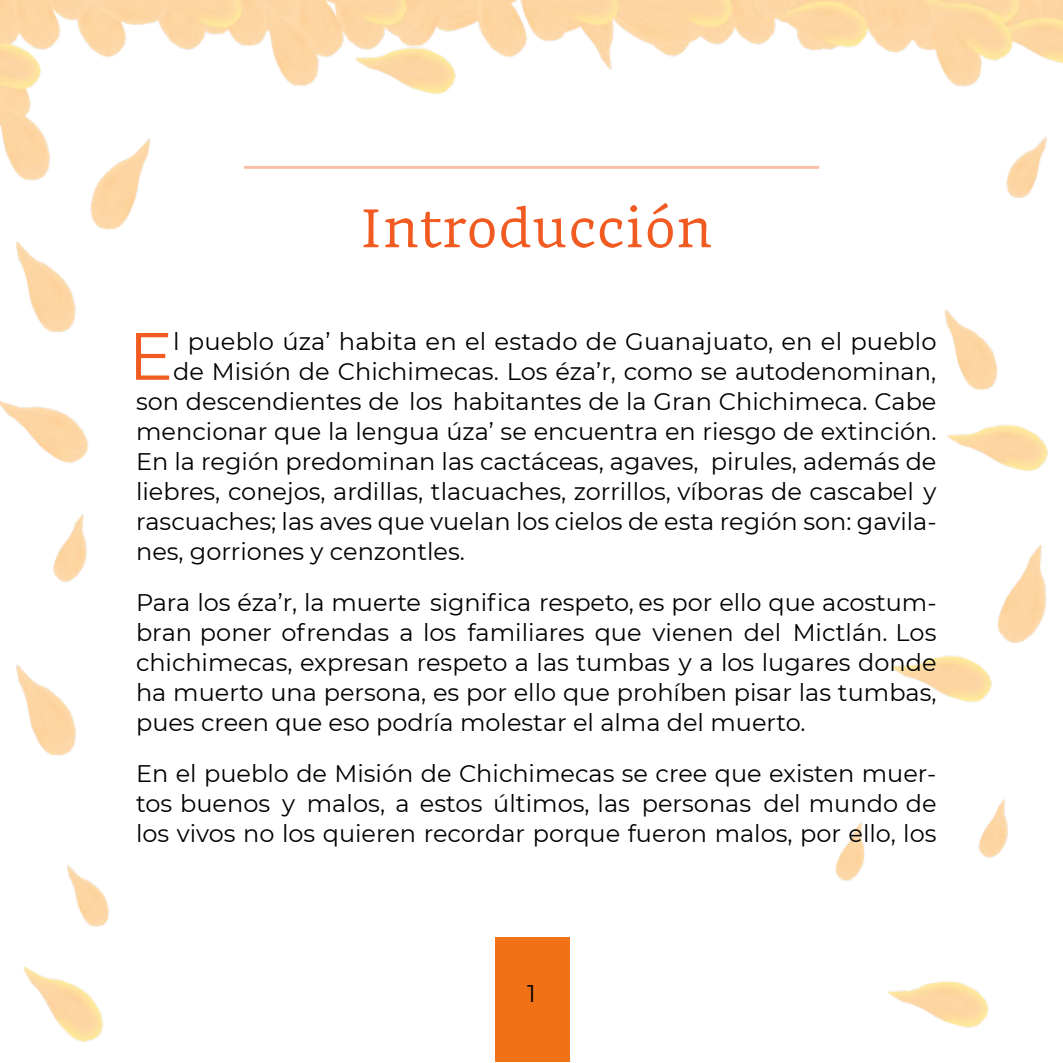
<style>
.page{position:relative;width:1063px;height:1063px;background:#fff}
.page>*{position:absolute;margin:0;border:0;box-sizing:border-box;transform-origin:0 0}
.t1{font:66.9px "Montserrat";color:#f15b21}
.t2{font:54px "GMX";color:#f15b21}
.t3{font:24px/30px "Montserrat";color:#000;text-align:justify}
</style>
<div class="page">
<img style="left:0;top:0;width:1063px;height:1043px">
<div style="left:495px;top:937px;width:75px;height:125px;background:#f17116"></div>
<hr style="left:244px;top:166px;width:575px;height:3px;background:#f15b21">
<h2 class="t2" style="left:359px;top:197px;width:355px">Introducción</h2>
<h1 class="t1" style="left:128px;top:310px;width:46px">E</h1>
<p class="t3" style="left:173px;top:325px;width:765px">l pueblo úza’ habita en el estado de Guanajuato, en el pueblo</p>
<p class="t3" style="left:173px;top:355px;width:765px">de Misión de Chichimecas. Los éza’r, como se autodenominan,</p>
<p class="t3" style="left:136px;top:385px;width:802px">son descendientes de los habitantes de la Gran Chichimeca. Cabe</p>
<p class="t3" style="left:136px;top:415px;width:802px">mencionar que la lengua úza’ se encuentra en riesgo de extinción.</p>
<p class="t3" style="left:136px;top:445px;width:802px">En la región predominan las cactáceas, agaves, pirules, además de</p>
<p class="t3" style="left:136px;top:475px;width:802px">liebres, conejos, ardillas, tlacuaches, zorrillos, víboras de cascabel y</p>
<p class="t3" style="left:136px;top:505px;width:802px">rascuaches; las aves que vuelan los cielos de esta región son: gavila-</p>
<p class="t3" style="left:136px;top:535px;width:330px">nes, gorriones y cenzontles.</p>
<p class="t3" style="left:136px;top:587px;width:802px">Para los éza’r, la muerte significa respeto, es por ello que acostum&shy;bran poner ofrendas a los familiares que vienen del Mictlán. Los chichimecas, expresan respeto a las tumbas y a los lugares donde ha muerto una persona, es por ello que prohíben pisar las tumbas, pues creen que eso podría molestar el alma del muerto.</p>
<p class="t3" style="left:136px;top:758px;width:802px">En el pueblo de Misión de Chichimecas se cree que existen muer&shy;tos buenos y malos, a estos últimos, las personas del mundo de los vivos no los quieren recordar porque fueron malos, por ello, los</p>
<p class="t3" style="left:527px;top:978px;width:10px">1</p>
</div>
